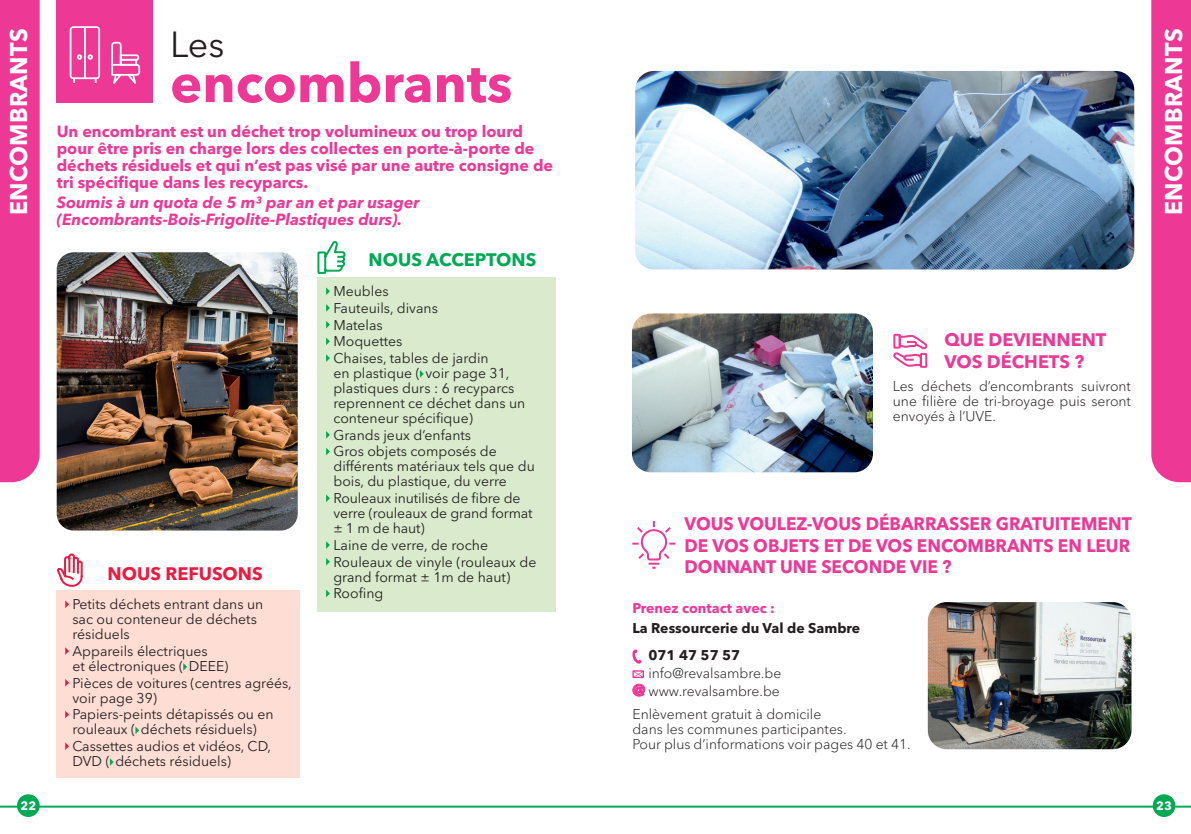
<style>
.page{position:relative;width:1191px;height:834px;background:#fff}
.page>*{position:absolute;margin:0;border:0;box-sizing:border-box;transform-origin:0 0}
.t1{font:700 54px "Avenir Next LT Pro";color:#ed3896}
.t2{font:36px "Avenir Next LT Pro";color:#231f20}
.t3{font:700 24px "Avenir Next LT Pro";letter-spacing:.01em;color:#fff}
.t4{font:700 18px/21.6px "Avenir Next LT Pro";color:#ed3896;text-align:justify;scale:.96 1}
.t5{font:700 18px/21.6px "Avenir Next LT Pro";color:#ed3896}
.t6{font:700 18px "Avenir Next LT Pro";color:#00aa54}
.t7{font:700 18px "Avenir Next LT Pro";color:#ed1a40}
.t8{font:700 16px/17px "Avenir Next LT Pro";color:#ed3896}
.t9{font:italic 700 16px/17px "Avenir Next LT Pro";color:#ed3896}
.t10{font:14px/15px "Avenir Next LT Pro";color:#231f20}
.t11{font:300 14px/15px "Avenir Next LT Pro";color:#231f20;text-align:justify}
.t12{font:700 14px/27px "Avenir Next LT Pro";color:#231f20}
.t13{font:700 14px "Avenir Next LT Pro";color:#ed3896}
.t14{font:700 12px "Avenir Next LT Pro";color:#fff}
.s1{font-weight:700;font-size:16px;color:#ed3896}
</style>
<div class="page">
<div style="left:0;top:0;width:40px;height:482px;background:#ed3896"></div>
<svg style="left:1151px;top:0;width:40px;height:482px;background:#ed3f9a"></svg>
<div style="left:57px;top:0;width:96px;height:102px;background:#ed3896"></div>
<div style="left:70px;top:26px;width:30px;height:53px;border:2px solid #fff;border-radius:3px"></div>
<svg style="left:88px;top:54px;width:5px;height:6px"></svg>
<svg style="left:77px;top:54px;width:5px;height:6px"></svg>
<hr style="left:84px;top:27px;width:2px;height:51px;background:#fff">
<svg style="left:111px;top:41px;width:30px;height:43px"></svg>
<img style="left:632px;top:313px;width:241px;height:159px">
<img style="left:927px;top:602px;width:204px;height:147px">
<img style="left:57px;top:252px;width:241px;height:278px">
<svg style="left:632px;top:649px;width:9px;height:15px"></svg>
<svg style="left:632px;top:670px;width:12px;height:8px"></svg>
<div style="left:57px;top:590px;width:243px;height:187px;background:#fdddd4"></div>
<svg style="left:183px;top:663px;width:4px;height:7px"></svg>
<div style="left:317px;top:277px;width:239px;height:334px;background:#d9ebcc"></div>
<svg style="left:326px;top:287px;width:4px;height:8px"></svg>
<svg style="left:326px;top:304px;width:4px;height:8px"></svg>
<svg style="left:326px;top:321px;width:4px;height:7px"></svg>
<svg style="left:326px;top:337px;width:4px;height:8px"></svg>
<svg style="left:326px;top:354px;width:4px;height:8px"></svg>
<svg style="left:420px;top:370px;width:4px;height:7px"></svg>
<svg style="left:326px;top:431px;width:4px;height:7px"></svg>
<svg style="left:326px;top:448px;width:4px;height:7px"></svg>
<svg style="left:326px;top:494px;width:4px;height:8px"></svg>
<svg style="left:326px;top:541px;width:4px;height:7px"></svg>
<svg style="left:326px;top:558px;width:4px;height:7px"></svg>
<svg style="left:326px;top:589px;width:4px;height:8px"></svg>
<svg style="left:893px;top:333px;width:35px;height:35px"></svg>
<svg style="left:632px;top:521px;width:44px;height:48px"></svg>
<svg style="left:55px;top:507px;width:84px;height:301px"></svg>
<svg style="left:317px;top:241px;width:29px;height:33px"></svg>
<img style="left:635px;top:71px;width:499px;height:198px">
<hr style="left:0;top:805px;width:1191px;height:2px;background:#00aa54">
<div style="left:17px;top:794px;width:23px;height:22px;background:#00aa54;border-radius:50%"></div>
<div style="left:1152px;top:794px;width:23px;height:22px;background:#00aa54;border-radius:50%"></div>
<h3 class="t3" style="left:4px;top:215px;width:188px;rotate:-90deg">ENCOMBRANTS</h3>
<h2 class="t2" style="left:170px;top:23px;width:56px">Les</h2>
<h1 class="t1" style="left:170px;top:50px;width:344px">encombrants</h1>
<p class="t8" style="left:57px;top:123px;width:498px">Un encombrant est un déchet trop volumineux ou trop lourd pour être pris en charge lors des collectes en porte-à-porte de déchets résiduels et qui n’est pas visé par une autre consigne de tri spécifique dans les recyparcs.</p>
<p class="t9" style="left:57px;top:193px;width:364px">Soumis à un quota de 5 m³ par an et par usager (Encombrants-Bois-Frigolite-Plastiques durs).</p>
<p class="t7" style="left:107px;top:562px;width:157px">NOUS REFUSONS</p>
<p class="t10" style="left:72px;top:596px;width:192px">Petits déchets entrant dans un sac ou conteneur de déchets résiduels</p>
<p class="t10" style="left:72px;top:643px;width:158px">Appareils électriques<br>et électroniques ( DEEE)</p>
<p class="t10" style="left:72px;top:675px;width:221px">Pièces de voitures (centres agréés, voir page 39)</p>
<p class="t10" style="left:72px;top:706px;width:203px">Papiers-peints détapissés ou en rouleaux ( déchets résiduels)</p>
<p class="t10" style="left:72px;top:738px;width:200px">Cassettes audios et vidéos, CD,<br>DVD ( déchets résiduels)</p>
<p class="t6" style="left:369px;top:249px;width:169px">NOUS ACCEPTONS</p>
<p class="t10" style="left:333px;top:283px;width:157px;line-height:16.8px">Meubles<br>Fauteuils, divans<br>Matelas<br>Moquettes<br>Chaises, tables de jardin</p>
<p class="t10" style="left:333px;top:365px;width:193px">en plastique ( voir page 31, plastiques durs : 6 recyparcs reprennent ce déchet dans un conteneur spécifique)</p>
<p class="t10" style="left:333px;top:426px;width:165px;line-height:16.8px">Grands jeux d’enfants<br>Gros objets composés de</p>
<p class="t10" style="left:333px;top:459px;width:203px">différents matériaux tels que du bois, du plastique, du verre</p>
<p class="t10" style="left:333px;top:490px;width:201px">Rouleaux inutilisés de fibre de verre (rouleaux de grand format ± 1 m de haut)</p>
<p class="t10" style="left:333px;top:536px;width:204px;line-height:16.8px">Laine de verre, de roche<br>Rouleaux de vinyle (rouleaux de</p>
<p class="t10" style="left:333px;top:568px;width:178px;line-height:16.8px">grand format ± 1m de haut)<br>Roofing</p>
<h3 class="t3" style="left:1159px;top:215px;width:188px;rotate:-90deg">ENCOMBRANTS</h3>
<p class="t5" style="left:944px;top:329px;width:163px">QUE DEVIENNENT<br>VOS DÉCHETS ?</p>
<p class="t11" style="left:892px;top:379px;width:240px">Les déchets d’encombrants suivront une filière de tri-broyage puis seront envoyés à l’UVE.</p>
<p class="t4" style="left:684px;top:512px;width:467px">VOUS VOULEZ-VOUS DÉBARRASSER GRATUITEMENT DE VOS OBJETS ET DE VOS ENCOMBRANTS EN LEUR DONNANT UNE SECONDE VIE ?</p>
<p class="t13" style="left:632px;top:599px;width:144px">Prenez contact avec :</p>
<p class="t12" style="left:648px;top:614px;width:213px;text-indent:-16px">La Ressourcerie du Val de Sambre<br>071 47 57 57</p>
<p class="t11" style="left:632px;top:664px;width:150px;line-height:17.6px;text-align:right">info@revalsambre.be <span class="s1">@</span> www.revalsambre.be</p>
<p class="t11" style="left:632px;top:706px;width:280px;text-align:left">Enlèvement gratuit à domicile<br>dans les communes participantes.<br>Pour plus d’informations voir pages 40 et 41.</p>
<p class="t14" style="left:21px;top:798px;width:17px">22</p>
<p class="t14" style="left:1156px;top:798px;width:17px">23</p>
</div>
